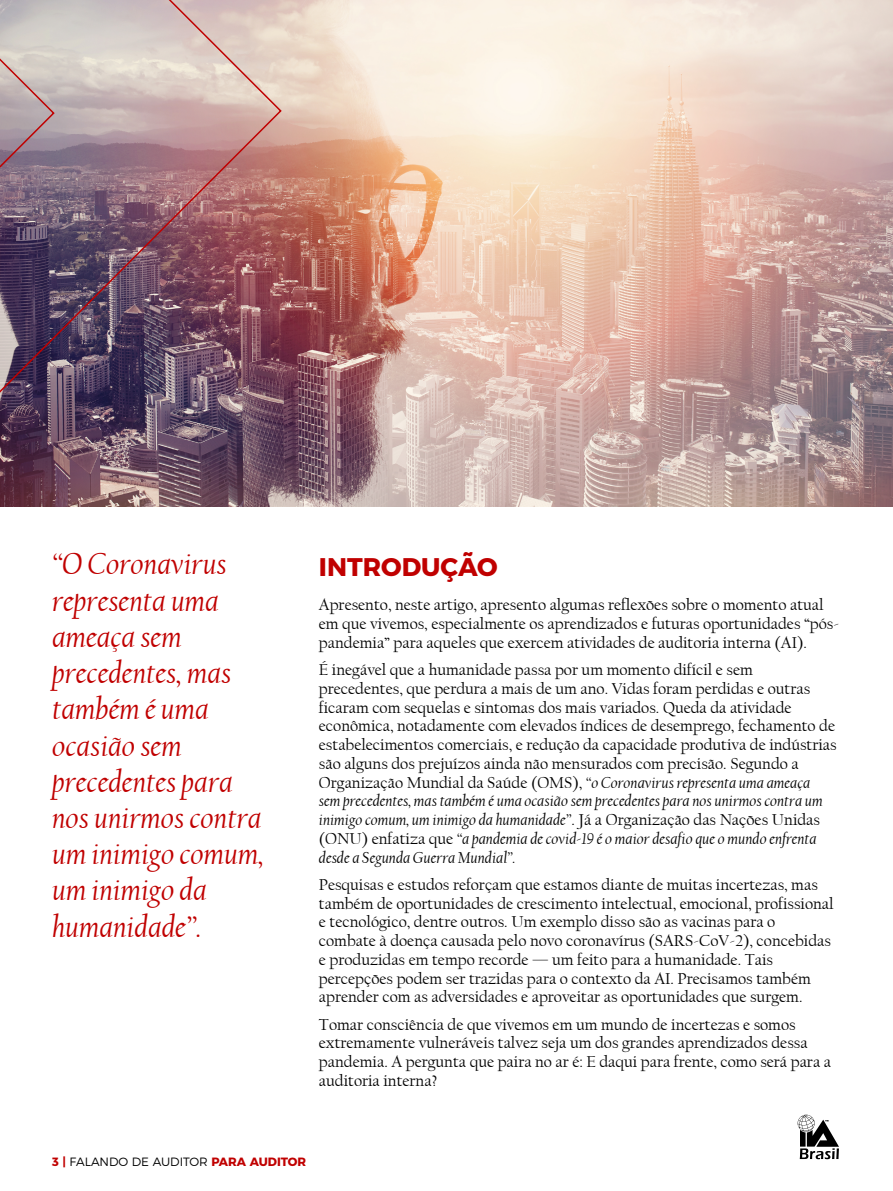
<style>
.page{position:relative;width:893px;height:1191px;background:#fff}
.page>*{position:absolute;margin:0;border:0;box-sizing:border-box;transform-origin:0 0}
.t1{font:italic 31.5px/36.2px "Californian FB";color:#c00000}
.t2{font:700 25.5px "Montserrat";color:#c00000}
.t3{font:16.5px/18.8px "Californian FB";color:#000}
.t4{font:300 12px "Montserrat";color:#000}
.s1{font-style:italic}
.s2{font-weight:700;color:#c00000}
</style>
<div class="page">
<svg style="left:798px;top:1114px;width:41px;height:45px"></svg>
<img style="left:0;top:0;width:893px;height:506px">
<img style="left:0;top:0;width:283px;height:416px">
<h1 class="t1" style="left:52px;top:546px;width:213px">“O Coronavirus representa uma ameaça sem precedentes, mas também é uma ocasião sem precedentes para nos unirmos contra um inimigo comum, um inimigo da humanidade”.</h1>
<h2 class="t2" style="left:319px;top:545px;width:180px">INTRODUÇÃO</h2>
<p class="t3" style="left:319px;top:596px;width:521px">Apresento, neste artigo, apresento algumas reflexões sobre o momento atual em que vivemos, especialmente os aprendizados e futuras oportunidades “pós&shy;pandemia” para aqueles que exercem atividades de auditoria interna (AI).</p>
<p class="t3" style="left:319px;top:660px;width:519px">É inegável que a humanidade passa por um momento difícil e sem precedentes, que perdura a mais de um ano. Vidas foram perdidas e outras ficaram com sequelas e sintomas dos mais variados. Queda da atividade econômica, notadamente com elevados índices de desemprego, fechamento de estabelecimentos comerciais, e redução da capacidade produtiva de indústrias são alguns dos prejuízos ainda não mensurados com precisão. Segundo a Organização Mundial da Saúde (OMS), <span class="s1">“o Coronavirus representa uma ameaça<br>sem precedentes, mas também é uma ocasião sem precedentes para nos unirmos contra um inimigo comum, um inimigo da humanidade”</span>. Já a Organização das Nações Unidas (ONU) enfatiza que <span class="s1">“a pandemia de covid-19 é o maior desafio que o mundo enfrenta desde a Segunda Guerra Mundial”.</span></p>
<p class="t3" style="left:319px;top:875px;width:516px">Pesquisas e estudos reforçam que estamos diante de muitas incertezas, mas também de oportunidades de crescimento intelectual, emocional, profissional e tecnológico, dentre outros. Um exemplo disso são as vacinas para o combate à doença causada pelo novo coronavírus (SARS-CoV-2), concebidas e produzidas em tempo recorde — um feito para a humanidade. Tais percepções podem ser trazidas para o contexto da AI. Precisamos também aprender com as adversidades e aproveitar as oportunidades que surgem.</p>
<p class="t3" style="left:319px;top:1015px;width:514px">Tomar consciência de que vivemos em um mundo de incertezas e somos extremamente vulneráveis talvez seja um dos grandes aprendizados dessa pandemia. A pergunta que paira no ar é: E daqui para frente, como será para a auditoria interna?</p>
<p class="t4" style="left:52px;top:1152px;width:256px"><span class="s2">3 |</span> FALANDO DE AUDITOR <span class="s2">PARA AUDITOR</span></p>
</div>
